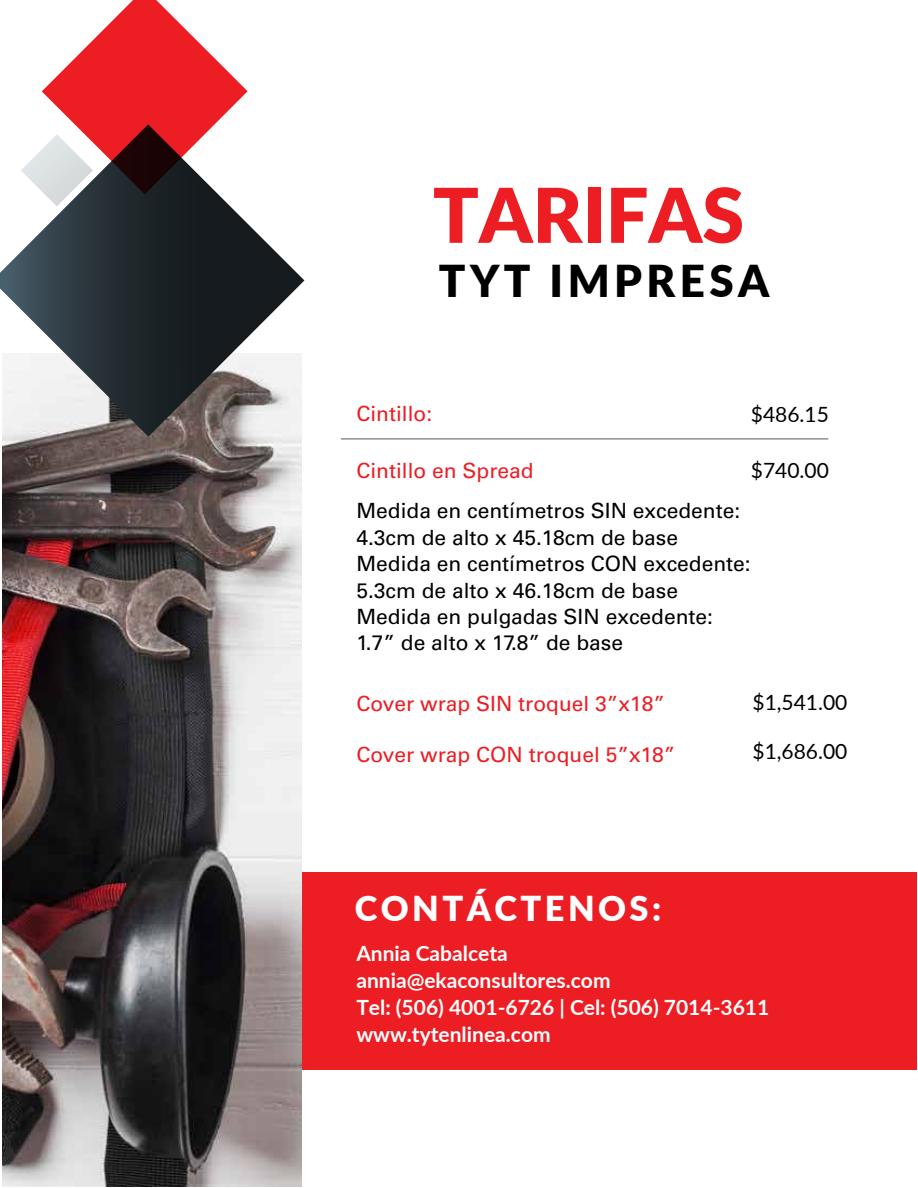
<style>
.page{position:relative;width:918px;height:1188px;background:#fff}
.page>*{position:absolute;margin:0;border:0;box-sizing:border-box;transform-origin:0 0}
.t1{font:900 75.6px "Lato";color:#ed1d24}
.t2{font:900 43.95px "Lato";letter-spacing:.1em;color:#000}
.t3{font:900 34.35px "Lato";letter-spacing:.1em;color:#fff}
.t4{font:21px/26.4px "Univers LT Std";color:#000}
.t5{font:700 21px/27px "Lato";color:#fff}
.t6{font:21px "Univers LT Std";color:#ed1d24}
.t7{font:21px "Lato";color:#000}
</style>
<div class="page">
<div style="left:288px;top:872px;width:628px;height:198px;background:#ed1d24"></div>
<img style="left:3px;top:437px;width:299px;height:750px">
<svg style="left:0;top:206px;width:304px;height:231px"></svg>
<svg style="left:21px;top:0;width:227px;height:206px"></svg>
<hr style="left:341px;top:439px;width:487px;height:1px;background:#58595b">
<h1 class="t1" style="left:433px;top:158px;width:313px">TARIFAS</h1>
<h2 class="t2" style="left:439px;top:248px;width:332px">TYT IMPRESA</h2>
<p class="t6" style="left:356px;top:401px;width:77px">Cintillo:</p>
<p class="t7" style="left:751px;top:400px;width:80px">$486.15</p>
<p class="t6" style="left:356px;top:458px;width:179px">Cintillo en Spread</p>
<p class="t7" style="left:751px;top:455px;width:80px">$740.00</p>
<p class="t4" style="left:356px;top:498px;width:396px">Medida en centímetros SIN excedente:<br>4.3cm de alto x 45.18cm de base<br>Medida en centímetros CON excedente:<br>5.3cm de alto x 46.18cm de base<br>Medida en pulgadas SIN excedente:<br>1.7” de alto x 17.8” de base</p>
<p class="t6" style="left:356px;top:691px;width:310px">Cover wrap SIN troquel 3”x18”</p>
<p class="t7" style="left:752px;top:688px;width:96px">$1,541.00</p>
<p class="t6" style="left:356px;top:742px;width:321px">Cover wrap CON troquel 5”x18”</p>
<p class="t7" style="left:752px;top:737px;width:96px">$1,686.00</p>
<h3 class="t3" style="left:355px;top:883px;width:308px">CONTÁCTENOS:</h3>
<p class="t5" style="left:356px;top:939px;width:414px">Annia Cabalceta<br>annia@ekaconsultores.com<br>Tel: (506) 4001-6726 | Cel: (506) 7014-3611 www.tytenlinea.com</p>
</div>
